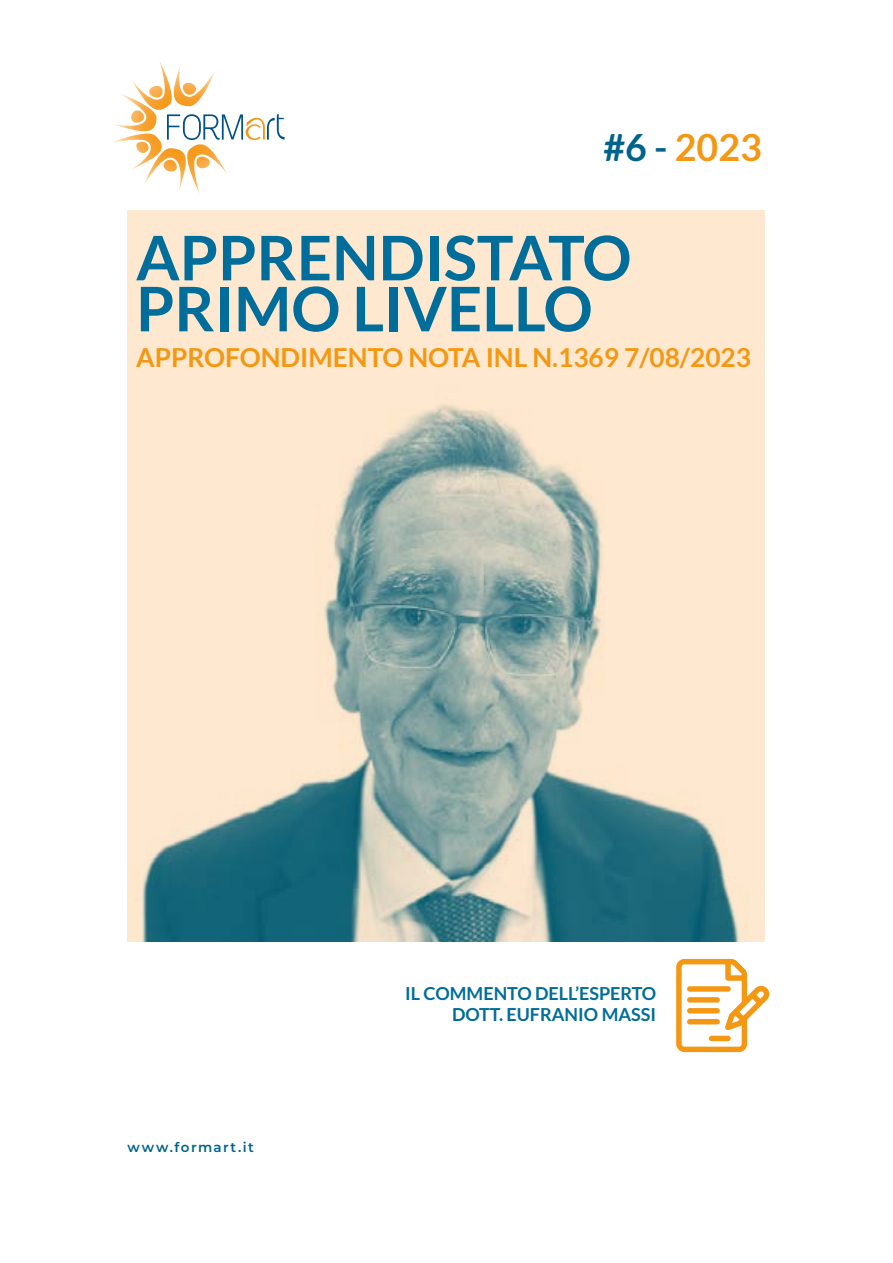
<style>
.page{position:relative;width:893px;height:1263px;background:#fff}
.page>*{position:absolute;margin:0;border:0;box-sizing:border-box;transform-origin:0 0}
.t1{font:700 61.5px/51px "Lato";color:#006d9a}
.t2{font:700 37.5px "Lato";color:#f49712}
.t3{font:700 26.25px "Lato";color:#f49712}
.t4{font:700 18px/21.6px "Lato";color:#006d9a;text-align:right}
.t5{font:600 13.5px "Montserrat";letter-spacing:.105em;color:#00638b}
.s1{color:#00638b}
</style>
<div class="page">
<div style="left:127px;top:210px;width:638px;height:732px;background:#fee8cf"></div>
<img style="left:142px;top:405px;width:597px;height:537px">
<svg style="left:113px;top:61px;width:172px;height:132px"></svg>
<svg style="left:676px;top:959px;width:94px;height:93px"></svg>
<div style="left:687px;top:986px;width:44px;height:6px;background:#f49712;border-radius:3px"></div>
<div style="left:687px;top:997px;width:33px;height:5px;background:#f49712;border-radius:3px"></div>
<div style="left:687px;top:1008px;width:33px;height:5px;background:#f49712;border-radius:3px"></div>
<div style="left:687px;top:1019px;width:33px;height:5px;background:#f49712;border-radius:3px"></div>
<div style="left:709px;top:1036px;width:22px;height:5px;background:#f49712;border-radius:3px"></div>
<h2 class="t2" style="left:603px;top:126px;width:160px"><span class="s1">#6 -</span> 2023</h2>
<h1 class="t1" style="left:136px;top:232px;width:497px">APPRENDISTATO<br>PRIMO LIVELLO</h1>
<h3 class="t3" style="left:136px;top:343px;width:616px">APPROFONDIMENTO NOTA INL N.1369 7/08/2023</h3>
<p class="t5" style="left:128px;top:1138px;width:128px">www.formart.it</p>
<p class="t4" style="left:405px;top:982px;width:253px">IL COMMENTO DELL’ESPERTO<br>DOTT. EUFRANIO MASSI</p>
</div>
